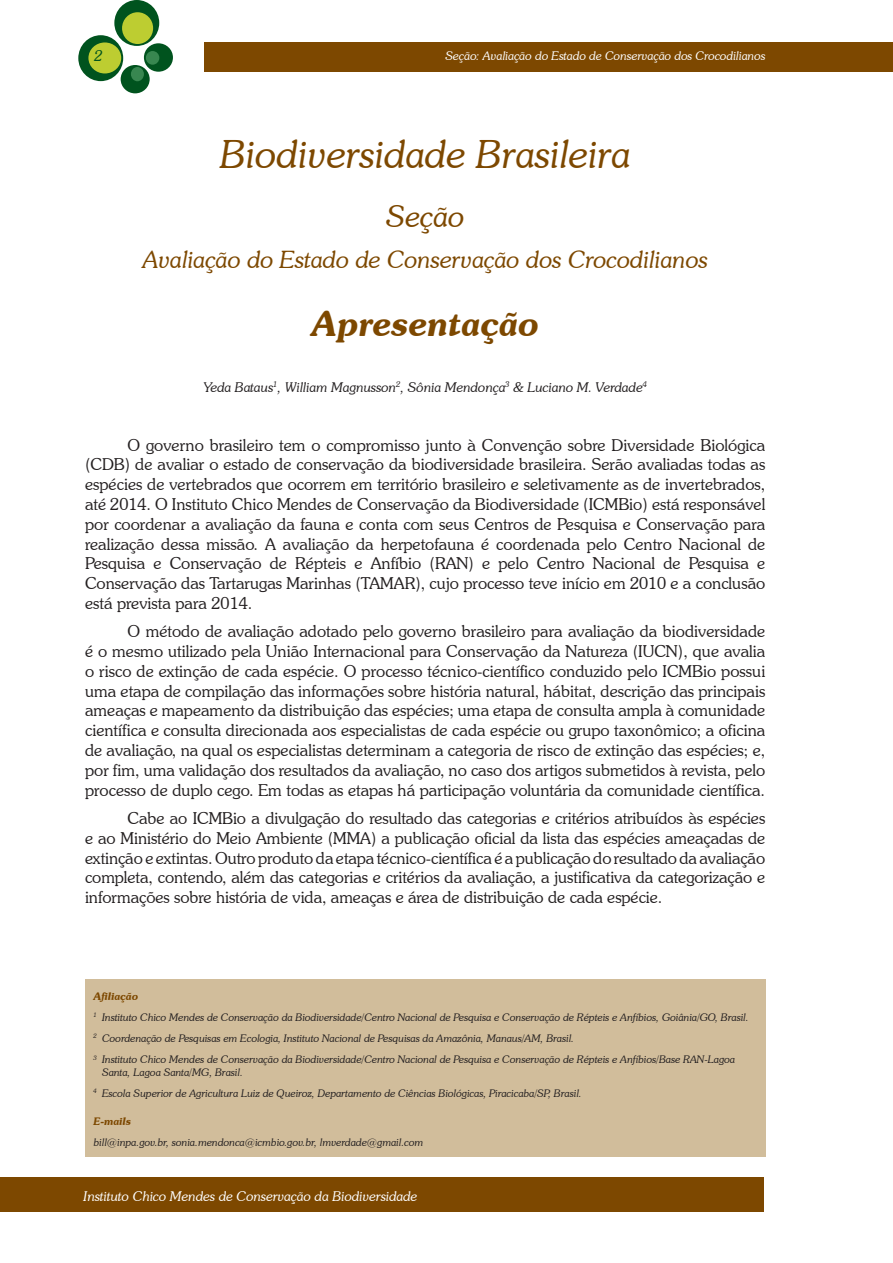
<style>
.page{position:relative;width:893px;height:1263px;background:#fff}
.page>*{position:absolute;margin:0;border:0;box-sizing:border-box;transform-origin:0 0}
.t1{font:italic 300 39px "Souvenir IT Cby BT";color:#7d4800}
.t2{font:italic 600 34.5px "Souvenir IT Cby BT";color:#7d4800}
.t3{font:italic 300 30px "Souvenir IT Cby BT";color:#7d4800}
.t4{font:italic 300 24px "Souvenir IT Cby BT";color:#7d4800}
.t5{font:300 16.5px/19.8px "Souvenir IT Cby BT";color:#231f20;text-align:justify}
.t6{font:italic 300 15px "Souvenir IT Cby BT";color:#00531e}
.t7{font:italic 300 13.5px "Souvenir IT Cby BT";color:#231f20}
.t8{font:italic 300 13.5px "Souvenir IT Cby BT";color:#fff}
.t9{font:italic 300 12px "Souvenir IT Cby BT";color:#fff}
.t10{font:italic 300 10.5px/21.1px "Souvenir IT Cby BT";color:#231f20}
.t11{font:italic 600 10.5px "Souvenir IT Cby BT";color:#7d4800}
.s1{font-weight:600;color:#7d4800}
</style>
<div class="page">
<div style="left:204px;top:43px;width:689px;height:29px;background:#7d4800"></div>
<div style="left:114px;top:0;width:45px;height:46px;background:#00531e;border-radius:50%"></div>
<div style="left:78px;top:35px;width:45px;height:46px;background:#00531e;border-radius:50%"></div>
<div style="left:144px;top:43px;width:29px;height:29px;background:#00531e;border-radius:50%"></div>
<div style="left:121px;top:65px;width:29px;height:28px;background:#00531e;border-radius:50%"></div>
<div style="left:122px;top:12px;width:31px;height:32px;background:#bdcd31;border-radius:50%"></div>
<div style="left:88px;top:42px;width:33px;height:31px;background:#bdcd31;border-radius:50%"></div>
<div style="left:146px;top:51px;width:13px;height:14px;background:#388750;border-radius:50%"></div>
<div style="left:131px;top:67px;width:13px;height:14px;background:#388750;border-radius:50%"></div>
<div style="left:0;top:1178px;width:764px;height:34px;background:#7d4800"></div>
<div style="left:85px;top:979px;width:680px;height:178px;background:#d1bd9b"></div>
<p class="t6" style="left:95px;top:46px;width:10px">2</p>
<p class="t9" style="left:445px;top:49px;width:321px">Seção: Avaliação do Estado de Conservação dos Crocodilianos</p>
<h1 class="t1" style="left:220px;top:130px;width:412px">Biodiversidade Brasileira</h1>
<h3 class="t3" style="left:386px;top:198px;width:79px">Seção</h3>
<h3 class="t4" style="left:143px;top:245px;width:566px">Avaliação do Estado de Conservação dos Crocodilianos</h3>
<h2 class="t2" style="left:311px;top:301px;width:229px">Apresentação</h2>
<p class="t7" style="left:203px;top:378px;width:445px">Yeda Bataus<sup>1</sup>, William Magnusson<sup>2</sup>, Sônia Mendonça<sup>3</sup> &amp; Luciano M. Verdade<sup>4</sup></p>
<p class="t5" style="left:85px;top:435px;width:682px;text-indent:43px">O governo brasileiro tem o compromisso junto à Convenção sobre Diversidade Biológica (CDB) de avaliar o estado de conservação da biodiversidade brasileira. Serão avaliadas todas as espécies de vertebrados que ocorrem em território brasileiro e seletivamente as de invertebrados, até 2014. O Instituto Chico Mendes de Conservação da Biodiversidade (ICMBio) está responsável por coordenar a avaliação da fauna e conta com seus Centros de Pesquisa e Conservação para realização dessa missão. A avaliação da herpetofauna é coordenada pelo Centro Nacional de Pesquisa e Conservação de Répteis e Anfíbio (RAN) e pelo Centro Nacional de Pesquisa e Conservação das Tartarugas Marinhas (TAMAR), cujo processo teve início em 2010 e a conclusão está prevista para 2014.</p>
<p class="t5" style="left:85px;top:621px;width:682px;text-indent:43px">O método de avaliação adotado pelo governo brasileiro para avaliação da biodiversidade é o mesmo utilizado pela União Internacional para Conservação da Natureza (IUCN), que avalia o risco de extinção de cada espécie. O processo técnico-científico conduzido pelo ICMBio possui uma etapa de compilação das informações sobre história natural, hábitat, descrição das principais ameaças e mapeamento da distribuição das espécies; uma etapa de consulta ampla à comunidade científica e consulta direcionada aos especialistas de cada espécie ou grupo taxonômico; a oficina de avaliação, na qual os especialistas determinam a categoria de risco de extinção das espécies; e, por fim, uma validação dos resultados da avaliação, no caso dos artigos submetidos à revista, pelo processo de duplo cego. Em todas as etapas há participação voluntária da comunidade científica.</p>
<p class="t5" style="left:85px;top:808px;width:682px;text-indent:43px">Cabe ao ICMBio a divulgação do resultado das categorias e critérios atribuídos às espécies e ao Ministério do Meio Ambiente (MMA) a publicação oficial da lista das espécies ameaçadas de extinção e extintas. Outro produto da etapa técnico-científica é a publicação do resultado da avaliação completa, contendo, além das categorias e critérios da avaliação, a justificativa da categorização e informações sobre história de vida, ameaças e área de distribuição de cada espécie.</p>
<p class="t10" style="left:94px;top:985px;width:657px"><span class="s1">Afiliação<br></span><sup>1</sup> Instituto Chico Mendes de Conservação da Biodiversidade/Centro Nacional de Pesquisa e Conservação de Répteis e Anfíbios, Goiânia/GO, Brasil.<br><sup>2</sup> Coordenação de Pesquisas em Ecologia, Instituto Nacional de Pesquisas da Amazônia, Manaus/AM, Brasil.<br><sup>3</sup> Instituto Chico Mendes de Conservação da Biodiversidade/Centro Nacional de Pesquisa e Conservação de Répteis e Anfíbios/Base RAN-Lagoa</p>
<p class="t10" style="left:94px;top:1061px;width:490px;text-indent:9px">Santa, Lagoa Santa/MG, Brasil.<br><sup>4</sup> Escola Superior de Agricultura Luiz de Queiroz, Departamento de Ciências Biológicas, Piracicaba/SP, Brasil.</p>
<p class="t11" style="left:94px;top:1115px;width:39px">E-mails</p>
<p class="t10" style="left:94px;top:1132px;width:331px">bill@inpa.gov.br, sonia.mendonca@icmbio.gov.br, lmverdade@gmail.com</p>
<p class="t8" style="left:84px;top:1188px;width:335px">Instituto Chico Mendes de Conservação da Biodiversidade</p>
</div>
